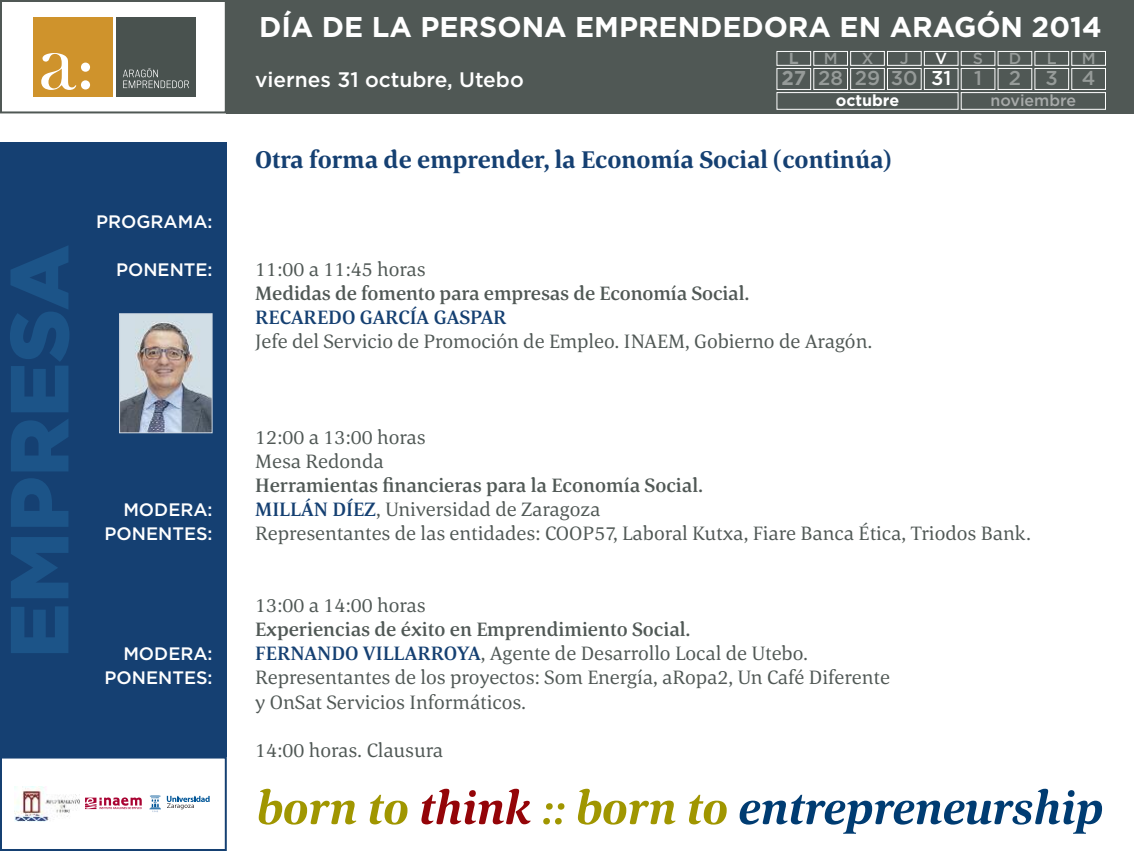
<style>
.page{position:relative;width:1134px;height:851px;background:#fff}
.page>*{position:absolute;margin:0;border:0;box-sizing:border-box;transform-origin:0 0}
.t1{font:700 28.5px "Gotham";color:#fff}
.t2{font:700 25px "Corda";color:#154072}
.t3{font:500 21px "Gotham";color:#fff}
.t4{font:20px/24px "Corda";color:#505855}
.t5{font:500 20px "Corda";letter-spacing:-.005em;color:#505855}
.t6{font:500 20px "Corda";letter-spacing:-.01em;color:#154072}
.t7{font:500 20px "Gotham";color:#969b99}
.t8{font:500 18px/24px "Gotham";color:#fff;text-align:right}
.t9{font:500 16px "Gotham";color:#a8abaa}
.t10{font:500 16px "Gotham";color:#969b99}
.t11{font:700 16px "Gotham";color:#fff}
.t12{font:700 16px "Gotham";color:#969b99}
.t13{font:500 16px "Gotham";color:#fff}
.s1{font-weight:700}
.s2{color:#fff}
.s3{font-weight:500}
.s4{font-weight:500;color:#154072}
</style>
<div class="page">
<div style="left:0;top:756px;width:227px;height:94px;border:2px solid #154072"></div>
<div style="left:0;top:142px;width:227px;height:614px;background:#154072"></div>
<div style="left:227px;top:0;width:907px;height:113px;background:#505855"></div>
<div style="left:0;top:0;width:227px;height:113px;border:2px solid #505855"></div>
<div style="left:33px;top:17px;width:80px;height:80px;background:#cf932c"></div>
<div style="left:116px;top:17px;width:80px;height:80px;background:#49524f"></div>
<svg style="left:123px;top:68px;width:66px;height:20px"></svg>
<svg style="left:41px;top:53px;width:49px;height:37px"></svg>
<svg style="left:259px;top:788px;width:97px;height:36px"></svg>
<svg style="left:370px;top:794px;width:37px;height:30px"></svg>
<svg style="left:421px;top:788px;width:110px;height:36px"></svg>
<svg style="left:543px;top:803px;width:21px;height:21px"></svg>
<svg style="left:578px;top:788px;width:97px;height:36px"></svg>
<svg style="left:689px;top:794px;width:38px;height:30px"></svg>
<svg style="left:740px;top:788px;width:362px;height:45px"></svg>
<img style="left:14px;top:786px;width:66px;height:35px">
<svg style="left:85px;top:797px;width:57px;height:12px"></svg>
<svg style="left:167px;top:795px;width:43px;height:14px"></svg>
<svg style="left:149px;top:795px;width:12px;height:17px"></svg>
<svg style="left:11px;top:606px;width:57px;height:47px"></svg>
<svg style="left:11px;top:537px;width:57px;height:61px"></svg>
<svg style="left:11px;top:478px;width:57px;height:48px"></svg>
<svg style="left:11px;top:419px;width:57px;height:52px"></svg>
<svg style="left:10px;top:246px;width:59px;height:166px"></svg>
<img style="left:121px;top:315px;width:90px;height:116px">
<div style="left:119px;top:313px;width:94px;height:120px;border:1px solid #d0d9e3"></div>
<div style="left:777px;top:51px;width:34px;height:14px;border:1px solid #fff"></div>
<div style="left:814px;top:51px;width:34px;height:14px;border:1px solid #fff"></div>
<div style="left:850px;top:51px;width:34px;height:14px;border:1px solid #fff"></div>
<div style="left:887px;top:51px;width:34px;height:14px;border:1px solid #fff"></div>
<div style="left:924px;top:51px;width:34px;height:14px;border:1px solid #fff"></div>
<div style="left:961px;top:51px;width:34px;height:14px;border:1px solid #fff"></div>
<div style="left:998px;top:51px;width:34px;height:14px;border:1px solid #fff"></div>
<div style="left:1035px;top:51px;width:34px;height:14px;border:1px solid #fff"></div>
<div style="left:1071px;top:51px;width:35px;height:14px;border:1px solid #fff"></div>
<div style="left:777px;top:68px;width:34px;height:22px;border:1px solid #fff"></div>
<div style="left:814px;top:68px;width:34px;height:22px;border:1px solid #fff"></div>
<div style="left:850px;top:68px;width:34px;height:22px;border:1px solid #fff"></div>
<div style="left:887px;top:68px;width:34px;height:22px;border:1px solid #fff"></div>
<div style="left:924px;top:68px;width:34px;height:22px;border:1px solid #fff"></div>
<div style="left:961px;top:68px;width:34px;height:22px;border:1px solid #fff"></div>
<div style="left:998px;top:68px;width:34px;height:22px;border:1px solid #fff"></div>
<div style="left:1035px;top:68px;width:34px;height:22px;border:1px solid #fff"></div>
<div style="left:1071px;top:68px;width:35px;height:22px;border:1px solid #fff"></div>
<div style="left:777px;top:92px;width:181px;height:17px;border:1px solid #fff"></div>
<div style="left:961px;top:92px;width:145px;height:17px;border:1px solid #fff"></div>
<p class="t8" style="left:96px;top:210px;width:118px">PROGRAMA:</p>
<p class="t8" style="left:116px;top:258px;width:98px">PONENTE:</p>
<p class="t8" style="left:123px;top:498px;width:91px">MODERA:</p>
<p class="t8" style="left:105px;top:522px;width:109px">PONENTES:</p>
<p class="t8" style="left:105px;top:642px;width:109px">MODERA:<br>PONENTES:</p>
<h1 class="t1" style="left:259px;top:10px;width:844px">DÍA DE LA PERSONA EMPRENDEDORA EN ARAGÓN 2014</h1>
<p class="t3" style="left:255px;top:67px;width:270px">viernes 31 octubre, Utebo</p>
<p class="t12" style="left:789px;top:49px;width:11px">L</p>
<p class="t10" style="left:824px;top:49px;width:15px">M</p>
<p class="t10" style="left:862px;top:49px;width:13px">X</p>
<p class="t10" style="left:900px;top:49px;width:10px">J</p>
<p class="t13" style="left:935px;top:49px;width:13px">V</p>
<p class="t10" style="left:973px;top:49px;width:12px">S</p>
<p class="t10" style="left:1009px;top:49px;width:14px">D</p>
<p class="t10" style="left:1047px;top:49px;width:11px">L</p>
<p class="t10" style="left:1082px;top:49px;width:15px">M</p>
<p class="t7" style="left:781px;top:66px;width:202px"><span class="s1">27</span> 28 29 30 <span class="s2">31</span> 1</p>
<p class="t7" style="left:1009px;top:66px;width:88px">234</p>
<p class="t11" style="left:836px;top:91px;width:65px">octubre</p>
<p class="t9" style="left:990px;top:91px;width:87px">noviembre</p>
<p class="t2" style="left:255px;top:145px;width:638px">Otra forma de emprender, la Economía Social (continúa)</p>
<p class="t4" style="left:255px;top:257px;width:172px">11:00 a 11:45 horas</p>
<p class="t5" style="left:255px;top:281px;width:496px">Medidas de fomento para empresas de Economía Social.</p>
<p class="t6" style="left:255px;top:305px;width:253px">RECAREDO GARCÍA GASPAR</p>
<p class="t4" style="left:255px;top:329px;width:619px">Jefe del Servicio de Promoción de Empleo. INAEM, Gobierno de Aragón.</p>
<p class="t4" style="left:255px;top:425px;width:172px">12:00 a 13:00 horas<br>Mesa Redonda</p>
<p class="t4" style="left:255px;top:473px;width:778px"><span class="s3">Herramientas financieras para la Economía Social.<br></span><span class="s4">MILLÁN DÍEZ</span>, Universidad de Zaragoza<br>Representantes de las entidades: COOP57, Laboral Kutxa, Fiare Banca Ética, Triodos Bank.</p>
<p class="t4" style="left:255px;top:593px;width:172px">13:00 a 14:00 horas</p>
<p class="t4" style="left:255px;top:617px;width:636px"><span class="s3">Experiencias de éxito en Emprendimiento Social.<br></span><span class="s4">FERNANDO VILLARROYA</span>, Agente de Desarrollo Local de Utebo.<br>Representantes de los proyectos: Som Energía, aRopa2, Un Café Diferente y OnSat Servicios Informáticos.</p>
<p class="t4" style="left:255px;top:737px;width:190px">14:00 horas. Clausura</p>
</div>
